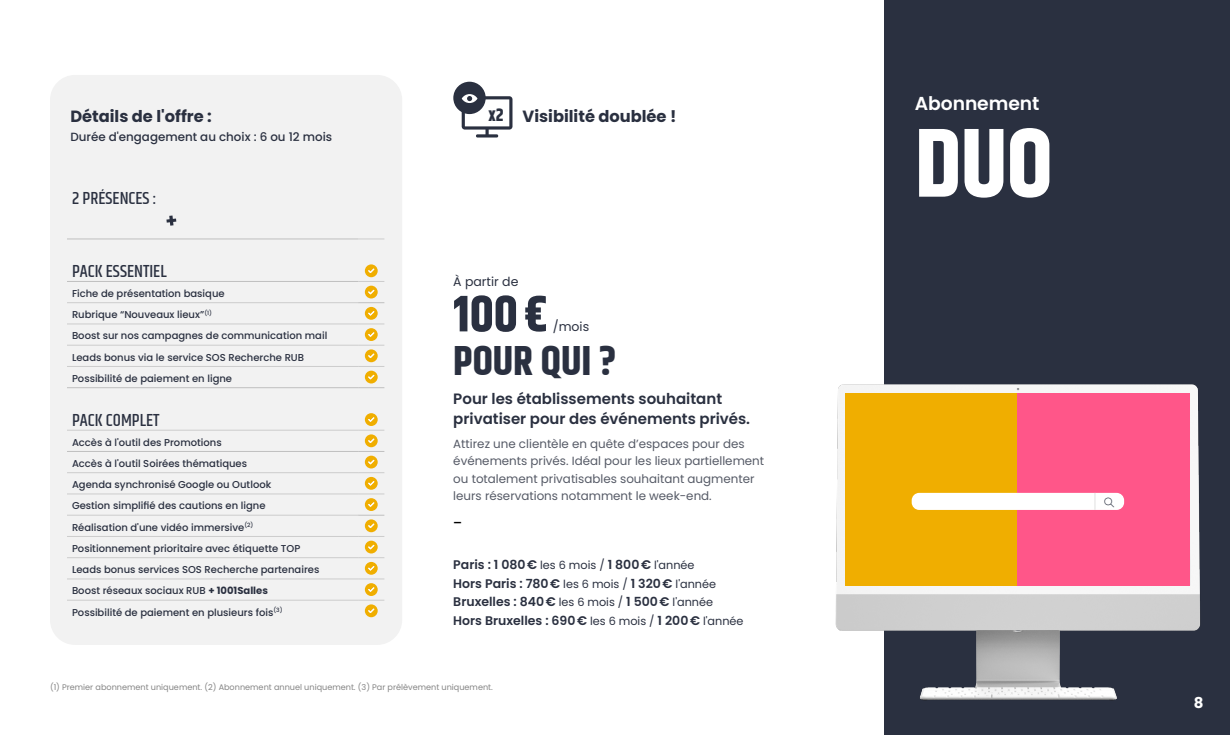
<style>
.page{position:relative;width:1230px;height:735px;background:#fff}
.page>*{position:absolute;margin:0;border:0;box-sizing:border-box;transform-origin:0 0}
.t1{font:700 97.75px "Khand";color:#fff;scale:.96 1}
.t2{font:700 51.25px "Khand";color:#2a3040}
.t3{font:700 41.25px "Khand";color:#2a3040}
.t4{font:600 18.75px "Poppins";letter-spacing:-.005em;color:#fff}
.t5{font:500 17.5px "Khand";color:#2a3040}
.t6{font:17.5px "Poppins";color:#000}
.t7{font:700 16.25px "Poppins";color:#2a3040}
.t8{font:600 15px/20px "Poppins";color:#2a3040}
.t9{font:700 15px "Poppins";color:#fff}
.t10{font:600 12.5px/18.8px "Poppins";color:#2a3040}
.t11{font:12.5px "Poppins";color:#2a3040}
.t12{font:11.88px/17.5px "Poppins";color:#555a66}
.t13{font:500 11.88px "Poppins";color:#2a3040}
.t14{font:500 10px/21.2px "Poppins";color:#2a3040}
.t15{font:8.12px "Poppins";color:#858585}
.s1{font-family:"Khand";font-size:17.88px}
.s2{font-weight:700}
.s3{font-weight:400;font-size:11.25px}
</style>
<div class="page">
<div style="left:884px;top:0;width:346px;height:735px;background:#2a3040"></div>
<div style="left:50px;top:75px;width:352px;height:570px;background:#f2f2f2;border-radius:25px"></div>
<img style="left:835px;top:384px;width:365px;height:317px">
<div style="left:846px;top:393px;width:172px;height:192px;background:#f0ae00"></div>
<div style="left:1018px;top:393px;width:172px;height:192px;background:#ff5689"></div>
<div style="left:912px;top:493px;width:212px;height:17px;background:#fff;border-radius:7px"></div>
<svg style="left:1095px;top:493px;width:1px;height:17px"></svg>
<div style="left:453px;top:82px;width:33px;height:32px;background:#2a3040;border-radius:50%"></div>
<hr style="left:67px;top:302px;width:291px;height:1px;background:#ccc">
<hr style="left:67px;top:324px;width:291px;height:1px;background:#ccc">
<hr style="left:67px;top:345px;width:291px;height:1px;background:#ccc">
<hr style="left:67px;top:366px;width:291px;height:1px;background:#ccc">
<hr style="left:67px;top:472px;width:291px;height:1px;background:#ccc">
<hr style="left:67px;top:239px;width:291px;height:1px;background:#bfbfbf">
<hr style="left:67px;top:281px;width:291px;height:1px;background:#bfbfbf">
<svg style="left:358px;top:239px;width:26px;height:1px"></svg>
<hr style="left:67px;top:430px;width:291px;height:1px;background:#ccc">
<hr style="left:67px;top:494px;width:291px;height:1px;background:#ccc">
<hr style="left:67px;top:515px;width:291px;height:1px;background:#ccc">
<hr style="left:67px;top:536px;width:291px;height:1px;background:#ccc">
<hr style="left:67px;top:557px;width:291px;height:1px;background:#ccc">
<hr style="left:67px;top:579px;width:291px;height:1px;background:#ccc">
<hr style="left:67px;top:600px;width:291px;height:1px;background:#ccc">
<hr style="left:67px;top:387px;width:291px;height:1px;background:#bfbfbf">
<hr style="left:67px;top:451px;width:291px;height:1px;background:#bfbfbf">
<svg style="left:358px;top:264px;width:26px;height:124px"></svg>
<svg style="left:358px;top:413px;width:26px;height:204px"></svg>
<svg style="left:166px;top:216px;width:10px;height:10px"></svg>
<svg style="left:462px;top:94px;width:24px;height:21px"></svg>
<h3 class="t7" style="left:70px;top:107px;width:143px">Détails de l'offre :</h3>
<h3 class="t7" style="left:488px;top:107px;width:190px"><span class="s1">x2</span> Visibilité doublée !</h3>
<p class="t13" style="left:70px;top:130px;width:263px">Durée d'engagement au choix : 6 ou 12 mois</p>
<h3 class="t5" style="left:72px;top:187px;width:86px">2 PRÉSENCES :</h3>
<h3 class="t5" style="left:72px;top:261px;width:96px">PACK ESSENTIEL</h3>
<p class="t14" style="left:72px;top:283px;width:257px">Fiche de présentation basique<br>Rubrique “Nouveaux lieux”<sup>(1)<br></sup>Boost sur nos campagnes de communication mail Leads bonus via le service SOS Recherche RUB Possibilité de paiement en ligne</p>
<h3 class="t5" style="left:72px;top:409px;width:89px">PACK COMPLET</h3>
<p class="t14" style="left:72px;top:432px;width:249px">Accès à l'outil des Promotions<br>Accès à l'outil Soirées thématiques<br>Agenda synchronisé Google ou Outlook<br>Gestion simplifié des cautions en ligne Réalisation d'une vidéo immersive<sup>(2)<br></sup>Positionnement prioritaire avec étiquette TOP Leads bonus services SOS Recherche partenaires Boost réseaux sociaux RUB <span class="s2">+ 1001Salles </span>Possibilité de paiement en plusieurs fois<sup>(3)</sup></p>
<p class="t11" style="left:453px;top:275px;width:67px">À partir de</p>
<h2 class="t2" style="left:453px;top:278px;width:97px">100€</h2>
<p class="t11" style="left:553px;top:320px;width:38px">/mois</p>
<h3 class="t3" style="left:453px;top:332px;width:165px">POUR QUI ?</h3>
<h3 class="t8" style="left:453px;top:389px;width:298px">Pour les établissements souhaitant privatiser pour des événements privés.</h3>
<p class="t12" style="left:453px;top:435px;width:312px">Attirez une clientèle en quête d’espaces pour des événements privés. Idéal pour les lieux partiellement ou totalement privatisables souhaitant augmenter leurs réservations notamment le week-end.</p>
<h3 class="t6" style="left:453px;top:513px;width:11px">-</h3>
<p class="t10" style="left:453px;top:555px;width:292px">Paris : 1 080€ <span class="s3">les 6 mois /</span> 1 800€ <span class="s3">l'année<br></span>Hors Paris : 780€ <span class="s3">les 6 mois /</span> 1 320€ <span class="s3">l'année </span>Bruxelles : 840€ <span class="s3">les 6 mois /</span> 1 500€ <span class="s3">l'année </span>Hors Bruxelles : 690€ <span class="s3">les 6 mois /</span> 1 200€ <span class="s3">l'année</span></p>
<p class="t15" style="left:50px;top:682px;width:444px">(1) Premier abonnement uniquement. (2) Abonnement annuel uniquement. (3) Par prélèvement uniquement.</p>
<h3 class="t4" style="left:915px;top:92px;width:126px">Abonnement</h3>
<h1 class="t1" style="left:915px;top:94px;width:145px">DUO</h1>
<h3 class="t9" style="left:1194px;top:694px;width:11px">8</h3>
</div>
